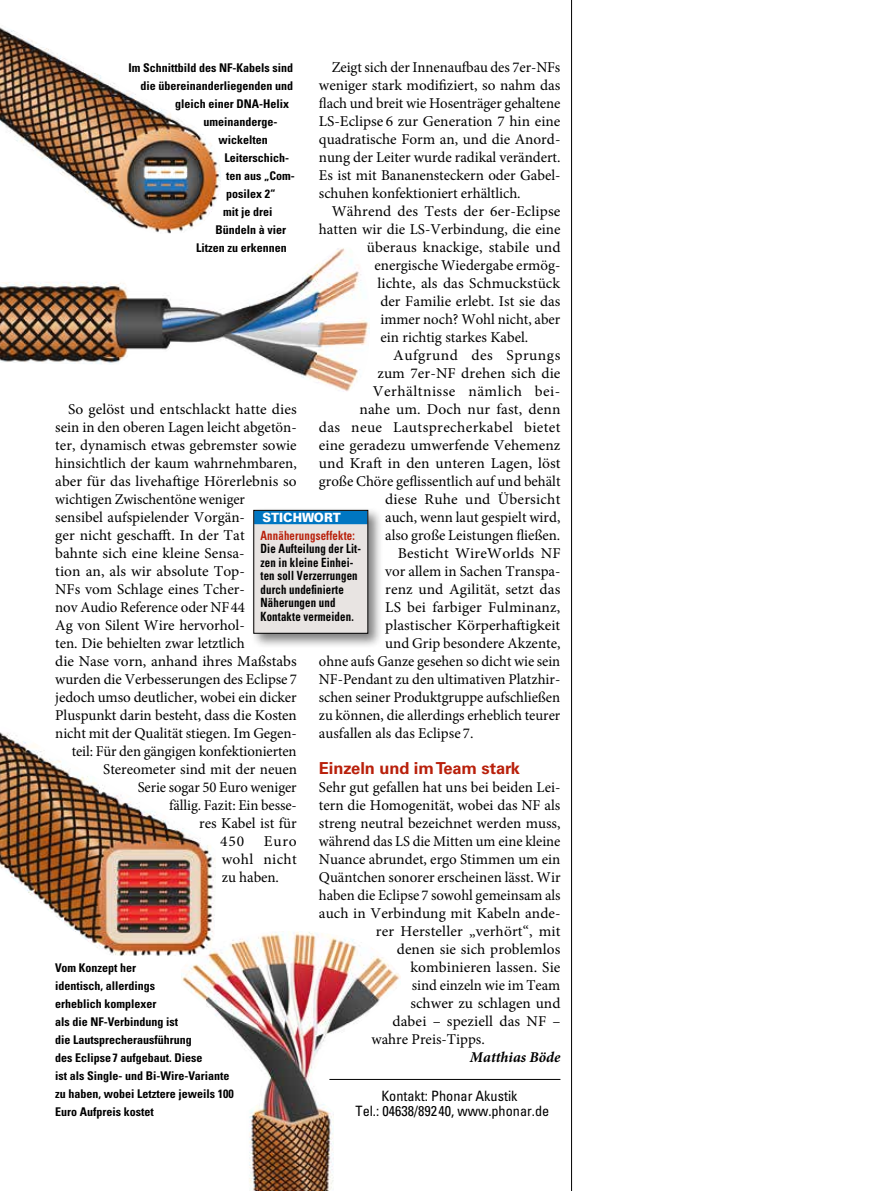
<style>
.page{position:relative;width:893px;height:1191px;background:#fff}
.page>*{position:absolute;margin:0;border:0;box-sizing:border-box;transform-origin:0 0}
.t1{font:700 16.5px "Univers LT Std";letter-spacing:-.005em;color:#b9200b}
.t2{font:15px/18px "Minion Pro";color:#000;text-align:justify}
.t3{font:15px "Minion Pro";letter-spacing:.025em;color:#000}
.t4{font:15px "Minion Pro";letter-spacing:.03em;color:#000}
.t5{font:15px "Minion Pro";letter-spacing:.035em;color:#000}
.t6{font:italic 700 15px "Minion Pro";color:#000}
.t7{font:condensed 14.25px/15.5px "Univers LT Std";color:#000;text-align:center}
.t8{font:700 condensed 12.75px/13.5px "Univers LT Std";letter-spacing:.015em;color:#000;scale:.85 1}
.t9{font:700 condensed 12.75px "Univers LT Std";letter-spacing:.015em;color:#b9200b;scale:.85 1}
.t10{font:900 12.75px "Univers LT Std";color:#fff;scale:.95 1}
.t11{font:700 condensed 12px/18px "Univers LT Std";color:#000}
</style>
<div class="page">
<div style="left:250px;top:507px;width:133px;height:142px;background:#000;opacity:.5"></div>
<div style="left:254px;top:510px;width:114px;height:123px;background:#e8e4e2"></div>
<div style="left:254px;top:511px;width:113px;height:13px;background:#0076c2"></div>
<img style="left:0;top:27px;width:221px;height:207px">
<img style="left:0;top:248px;width:370px;height:144px">
<img style="left:181px;top:931px;width:220px;height:260px">
<hr style="left:329px;top:1079px;width:231px;height:1px;background:#000">
<img style="left:0;top:732px;width:216px;height:225px">
<hr style="left:571px;top:0;width:1px;height:1191px;background:#000">
<p class="t2" style="left:319px;top:58px;width:243px;text-indent:13px">Zeigt sich der Innenaufbau des 7er-NFs weniger stark modifiziert, so nahm das flach und breit wie Hosenträger gehaltene LS-Eclipse 6 zur Generation 7 hin eine quadratische Form an, und die Anord&shy;nung der Leiter wurde radikal verändert.<br>Es ist mit Bananensteckern oder Gabel&shy;schuhen konfektioniert erhältlich.</p>
<p class="t2" style="left:332px;top:202px;width:230px">Während des Tests der 6er-Eclipse</p>
<p class="t2" style="left:319px;top:220px;width:243px">hatten wir die LS-Verbindung, die eine</p>
<p class="t2" style="left:367px;top:238px;width:195px">überaus knackige, stabile und</p>
<p class="t2" style="left:374px;top:256px;width:188px">energische Wiedergabe ermög-</p>
<p class="t2" style="left:377px;top:274px;width:184px">lichte, als das Schmuckstück</p>
<p class="t2" style="left:380px;top:292px;width:181px">der Familie erlebt. Ist sie das</p>
<p class="t2" style="left:380px;top:310px;width:181px">immer noch? Wohl nicht, aber</p>
<p class="t2" style="left:380px;top:328px;width:149px">ein richtig starkes Kabel.</p>
<p class="t5" style="left:393px;top:345px;width:169px">Aufgrund des Sprungs</p>
<p class="t2" style="left:377px;top:364px;width:185px">zum 7er-NF drehen sich die</p>
<p class="t4" style="left:373px;top:381px;width:189px">Verhältnisse nämlich bei-</p>
<p class="t2" style="left:359px;top:400px;width:203px">nahe um. Doch nur fast, denn</p>
<p class="t3" style="left:319px;top:417px;width:243px">das neue Lautsprecherkabel bietet</p>
<p class="t2" style="left:319px;top:436px;width:243px">eine geradezu umwerfende Vehemenz</p>
<p class="t2" style="left:319px;top:454px;width:243px">und Kraft in den unteren Lagen, löst</p>
<p class="t2" style="left:319px;top:472px;width:243px">große Chöre geflissentlich auf und behält</p>
<p class="t2" style="left:385px;top:490px;width:177px">diese Ruhe und Übersicht</p>
<p class="t2" style="left:385px;top:508px;width:177px">auch, wenn laut gespielt wird,</p>
<p class="t2" style="left:385px;top:526px;width:177px">also große Leistungen fließen.</p>
<p class="t2" style="left:398px;top:544px;width:164px">Besticht WireWorlds NF</p>
<p class="t2" style="left:385px;top:562px;width:175px">vor allem in Sachen Transpa-</p>
<p class="t2" style="left:385px;top:580px;width:177px">renz und Agilität, setzt das</p>
<p class="t2" style="left:385px;top:598px;width:177px">LS bei farbiger Fulminanz,</p>
<p class="t2" style="left:385px;top:616px;width:177px">plastischer Körperhaftigkeit</p>
<p class="t2" style="left:385px;top:634px;width:177px">und Grip besondere Akzente,</p>
<p class="t2" style="left:319px;top:652px;width:243px">ohne aufs Ganze gesehen so dicht wie sein</p>
<p class="t2" style="left:319px;top:670px;width:243px">NF-Pendant zu den ultimativen Platzhir-</p>
<p class="t2" style="left:319px;top:688px;width:243px">schen seiner Produktgruppe aufschließen</p>
<p class="t2" style="left:319px;top:706px;width:243px">zu können, die allerdings erheblich teurer</p>
<p class="t2" style="left:319px;top:724px;width:156px">ausfallen als das Eclipse 7.</p>
<p class="t1" style="left:319px;top:759px;width:203px">Einzeln und im Team stark</p>
<p class="t2" style="left:319px;top:778px;width:243px">Sehr gut gefallen hat uns bei beiden Lei-</p>
<p class="t2" style="left:319px;top:796px;width:243px">tern die Homogenität, wobei das NF als</p>
<p class="t2" style="left:319px;top:814px;width:243px">streng neutral bezeichnet werden muss,</p>
<p class="t2" style="left:319px;top:832px;width:243px">während das LS die Mitten um eine kleine</p>
<p class="t2" style="left:319px;top:850px;width:243px">Nuance abrundet, ergo Stimmen um ein</p>
<p class="t2" style="left:319px;top:868px;width:243px">Quäntchen sonorer erscheinen lässt. Wir</p>
<p class="t2" style="left:319px;top:886px;width:243px">haben die Eclipse 7 sowohl gemeinsam als</p>
<p class="t2" style="left:319px;top:904px;width:243px">auch in Verbindung mit Kabeln ande-</p>
<p class="t2" style="left:376px;top:922px;width:186px">rer Hersteller „verhört“, mit</p>
<p class="t2" style="left:397px;top:940px;width:165px">denen sie sich problemlos</p>
<p class="t2" style="left:410px;top:958px;width:152px">kombinieren lassen. Sie</p>
<p class="t2" style="left:412px;top:976px;width:150px">sind einzeln wie im Team</p>
<p class="t2" style="left:410px;top:994px;width:151px">schwer zu schlagen und</p>
<p class="t2" style="left:392px;top:1012px;width:170px">dabei – speziell das NF –</p>
<p class="t2" style="left:371px;top:1030px;width:115px">wahre Preis-Tipps.</p>
<p class="t6" style="left:470px;top:1047px;width:92px">Matthias Böde</p>
<p class="t11" style="left:129px;top:59px;width:166px">Im Schnittbild des NF-Kabels sind</p>
<p class="t11" style="left:141px;top:77px;width:154px">die übereinanderliegenden und</p>
<p class="t11" style="left:175px;top:95px;width:116px">gleich einer DNA-Helix</p>
<p class="t11" style="left:204px;top:113px;width:75px">umeinanderge-</p>
<p class="t11" style="left:219px;top:131px;width:51px">wickelten</p>
<p class="t11" style="left:225px;top:149px;width:65px">Leiterschich-</p>
<p class="t11" style="left:226px;top:167px;width:70px">ten aus „Com-</p>
<p class="t11" style="left:226px;top:185px;width:51px">posilex 2“</p>
<p class="t11" style="left:223px;top:203px;width:51px">mit je drei</p>
<p class="t11" style="left:216px;top:221px;width:72px">Bündeln à vier</p>
<p class="t11" style="left:196px;top:239px;width:92px">Litzen zu erkennen</p>
<p class="t2" style="left:68px;top:400px;width:230px">So gelöst und entschlackt hatte dies</p>
<p class="t2" style="left:55px;top:418px;width:243px">sein in den oberen Lagen leicht abgetön-</p>
<p class="t2" style="left:55px;top:436px;width:243px">ter, dynamisch etwas gebremster sowie</p>
<p class="t2" style="left:55px;top:454px;width:243px">hinsichtlich der kaum wahrnehmbaren,</p>
<p class="t2" style="left:55px;top:472px;width:243px">aber für das livehaftige Hörerlebnis so</p>
<p class="t2" style="left:55px;top:490px;width:191px">wichtigen Zwischentöne weniger</p>
<p class="t2" style="left:55px;top:508px;width:191px">sensibel aufspielender Vorgän-</p>
<p class="t2" style="left:55px;top:526px;width:191px">ger nicht geschafft. In der Tat</p>
<p class="t2" style="left:55px;top:544px;width:189px">bahnte sich eine kleine Sensa-</p>
<p class="t2" style="left:55px;top:562px;width:191px">tion an, als wir absolute Top-</p>
<p class="t2" style="left:55px;top:580px;width:191px">NFs vom Schlage eines Tcher-</p>
<p class="t2" style="left:55px;top:598px;width:191px">nov Audio Reference oder NF44</p>
<p class="t2" style="left:55px;top:616px;width:191px">Ag von Silent Wire hervorhol-</p>
<p class="t2" style="left:55px;top:634px;width:191px">ten. Die behielten zwar letztlich</p>
<p class="t2" style="left:55px;top:652px;width:243px">die Nase vorn, anhand ihres Maßstabs</p>
<p class="t2" style="left:55px;top:670px;width:243px">wurden die Verbesserungen des Eclipse 7</p>
<p class="t2" style="left:55px;top:688px;width:243px">jedoch umso deutlicher, wobei ein dicker</p>
<p class="t2" style="left:55px;top:706px;width:243px">Pluspunkt darin besteht, dass die Kosten</p>
<p class="t2" style="left:55px;top:724px;width:243px">nicht mit der Qualität stiegen. Im Gegen-</p>
<p class="t2" style="left:72px;top:742px;width:226px">teil: Für den gängigen konfektionierten</p>
<p class="t2" style="left:103px;top:760px;width:195px">Stereometer sind mit der neuen</p>
<p class="t2" style="left:138px;top:778px;width:160px">Serie sogar 50 Euro weniger</p>
<p class="t2" style="left:169px;top:796px;width:129px">fällig. Fazit: Ein besse-</p>
<p class="t2" style="left:199px;top:814px;width:99px">res Kabel ist für</p>
<p class="t2" style="left:220px;top:832px;width:25px">450</p>
<p class="t10" style="left:263px;top:509px;width:84px">STICHWORT</p>
<p class="t9" style="left:260px;top:527px;width:113px">Annäherungseffekte:</p>
<p class="t8" style="left:260px;top:542px;width:119px">Die Aufteilung der Lit&shy;zen in kleine Einhei&shy;ten soll Verzerrungen durch undefinierte<br>Näherungen und<br>Kontakte vermeiden.</p>
<p class="t2" style="left:222px;top:832px;width:77px;text-indent:42px">Euro wohl nicht zu haben.</p>
<p class="t11" style="left:55px;top:959px;width:180px">Vom Konzept her<br>identisch, allerdings<br>erheblich komplexer<br>als die NF-Verbindung ist<br>die Lautsprecherausführung<br>des Eclipse7 aufgebaut. Diese<br>ist als Single- und Bi-Wire-Variante zu haben, wobei Letztere jeweils 100<br>Euro Aufpreis kostet</p>
<p class="t7" style="left:356px;top:1088px;width:195px">Kontakt: Phonar Akustik<br>Tel.: 04638/89240, www.phonar.de</p>
</div>
